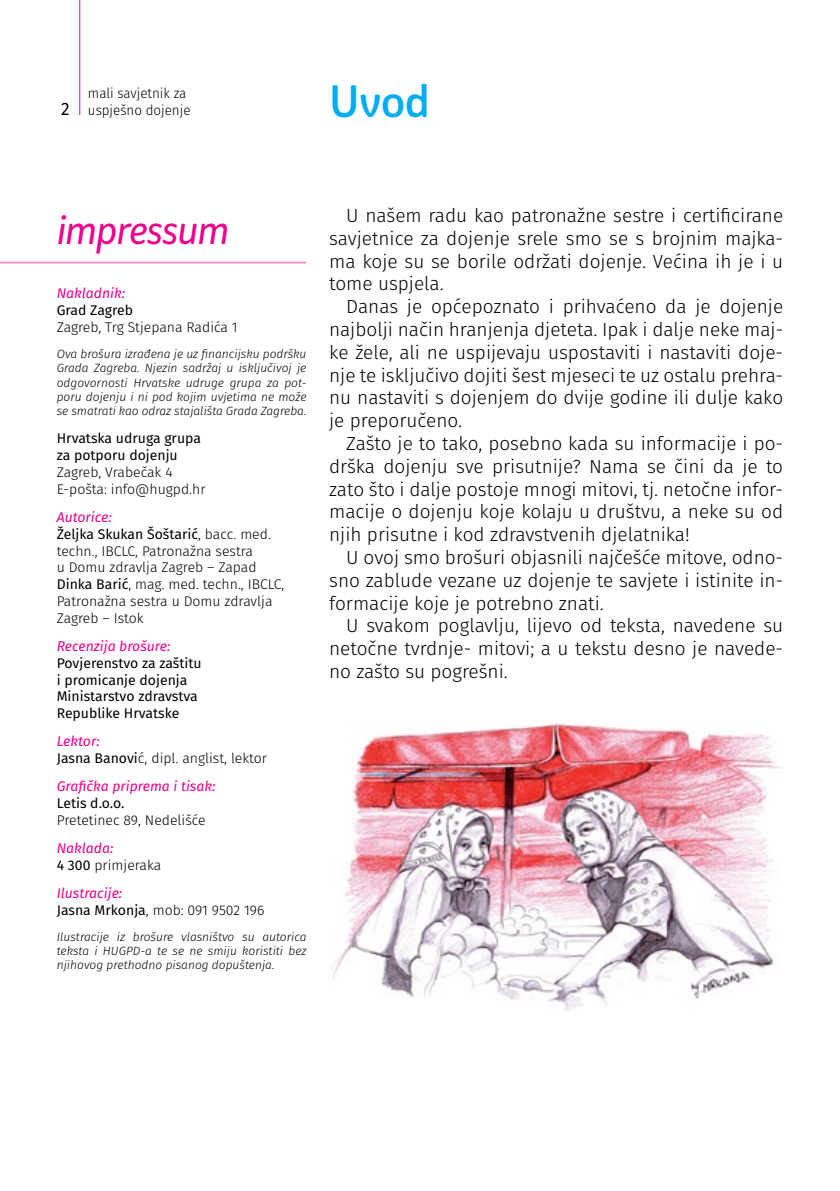
<style>
.page{position:relative;width:840px;height:1191px;background:#fff}
.page>*{position:absolute;margin:0;border:0;box-sizing:border-box;transform-origin:0 0}
.t1{font:500 44px "Graviola Soft";color:#00aeef}
.t2{font:italic 40px "Graviola Soft";letter-spacing:-.03em;color:#ec008c;scale:.95 1}
.t3{font:300 19px/22.8px "Fira Sans";color:#000;text-align:justify}
.t4{font:300 14px/16.8px "Fira Sans";color:#000}
.t5{font:14px/16.8px "Fira Sans";color:#000}
.t6{font:italic 14px "Fira Sans";color:#ec008c}
.t7{font:300 14px/16.8px "Fira Sans";color:#000;text-align:right;scale:.95 1}
.t8{font:italic 300 12px/14.4px "Fira Sans";color:#000;text-align:justify}
.s1{font-weight:400;font-size:18px}
.s2{font-weight:400;font-style:italic;color:#ec008c}
.s3{font-weight:400}
</style>
<div class="page">
<hr style="left:79px;top:0;width:1px;height:115px;background:#ec008c">
<hr style="left:0;top:261px;width:306px;height:2px;background:#f49ac2">
<img style="left:332px;top:723px;width:448px;height:288px">
<p class="t7" style="left:61px;top:85px;width:137px">mali savjetnik za<br><span class="s1">2</span> uspješno dojenje</p>
<h1 class="t1" style="left:329px;top:74px;width:102px">Uvod</h1>
<h2 class="t2" style="left:57px;top:206px;width:183px">impressum</h2>
<p class="t6" style="left:57px;top:283px;width:70px">Nakladnik:</p>
<p class="t5" style="left:57px;top:301px;width:78px">Grad Zagreb</p>
<p class="t4" style="left:57px;top:318px;width:182px">Zagreb, Trg Stjepana Radića 1</p>
<p class="t8" style="left:57px;top:346px;width:251px">Ova brošura izrađena je uz financijsku podršku Grada Zagreba. Njezin sadržaj u isključivoj je odgovornosti Hrvatske udruge grupa za pot&shy;poru dojenju i ni pod kojim uvjetima ne može se smatrati kao odraz stajališta Grada Zagreba.</p>
<p class="t5" style="left:57px;top:430px;width:146px">Hrvatska udruga grupa za potporu dojenju</p>
<p class="t4" style="left:57px;top:464px;width:150px">Zagreb, Vrabečak 4<br>E-pošta: info@hugpd.hr</p>
<p class="t4" style="left:57px;top:508px;width:229px"><span class="s2">Autorice:<br></span><span class="s3">Željka Skukan Šoštarić</span>, bacc. med. techn., IBCLC, Patronažna sestra<br>u Domu zdravlja Zagreb – Zapad<br><span class="s3">Dinka Barić</span>, mag. med. techn., IBCLC,<br>Patronažna sestra u Domu zdravlja<br>Zagreb – Istok</p>
<p class="t6" style="left:57px;top:635px;width:115px">Recenzija brošure:</p>
<p class="t5" style="left:57px;top:654px;width:146px">Povjerenstvo za zaštitu i promicanje dojenja<br>Ministarstvo zdravstva<br>Republike Hrvatske</p>
<p class="t4" style="left:57px;top:733px;width:212px"><span class="s2">Lektor:<br></span><span class="s3">Jasna Banovi</span>ć, dipl. anglist, lektor</p>
<p class="t6" style="left:57px;top:776px;width:160px">Grafička priprema i tisak:</p>
<p class="t5" style="left:57px;top:794px;width:69px">Letis d.o.o.</p>
<p class="t4" style="left:57px;top:811px;width:150px">Pretetinec 89, Nedelišće</p>
<p class="t4" style="left:57px;top:839px;width:106px"><span class="s2">Naklada:<br></span><span class="s3">4 300</span> primjeraka</p>
<p class="t4" style="left:57px;top:884px;width:209px"><span class="s2">Ilustracije:<br></span><span class="s3">Jasna Mrkonja</span>, mob: 091 9502 196</p>
<p class="t8" style="left:57px;top:929px;width:251px">Ilustracije iz brošure vlasništvo su autorica teksta i HUGPD-a te se ne smiju koristiti bez njihovog prethodno pisanog dopuštenja.</p>
<p class="t3" style="left:329px;top:204px;width:455px;text-indent:17px">U našem radu kao patronažne sestre i certificirane savjetnice za dojenje srele smo se s brojnim majka&shy;ma koje su se borile održati dojenje. Većina ih je i u tome uspjela.</p>
<p class="t3" style="left:329px;top:295px;width:455px;text-indent:17px">Danas je općepoznato i prihvaćeno da je dojenje najbolji način hranjenja djeteta. Ipak i dalje neke maj&shy;ke žele, ali ne uspijevaju uspostaviti i nastaviti doje&shy;nje te isključivo dojiti šest mjeseci te uz ostalu prehra&shy;nu nastaviti s dojenjem do dvije godine ili dulje kako je preporučeno.</p>
<p class="t3" style="left:329px;top:432px;width:455px;text-indent:17px">Zašto je to tako, posebno kada su informacije i po&shy;drška dojenju sve prisutnije? Nama se čini da je to zato što i dalje postoje mnogi mitovi, tj. netočne infor&shy;macije o dojenju koje kolaju u društvu, a neke su od njih prisutne i kod zdravstvenih djelatnika!</p>
<p class="t3" style="left:329px;top:546px;width:455px;text-indent:17px">U ovoj smo brošuri objasnili najčešće mitove, odno&shy;sno zablude vezane uz dojenje te savjete i istinite in&shy;formacije koje je potrebno znati.</p>
<p class="t3" style="left:329px;top:614px;width:455px;text-indent:17px">U svakom poglavlju, lijevo od teksta, navedene su netočne tvrdnje- mitovi; a u tekstu desno je navede&shy;no zašto su pogrešni.</p>
</div>
